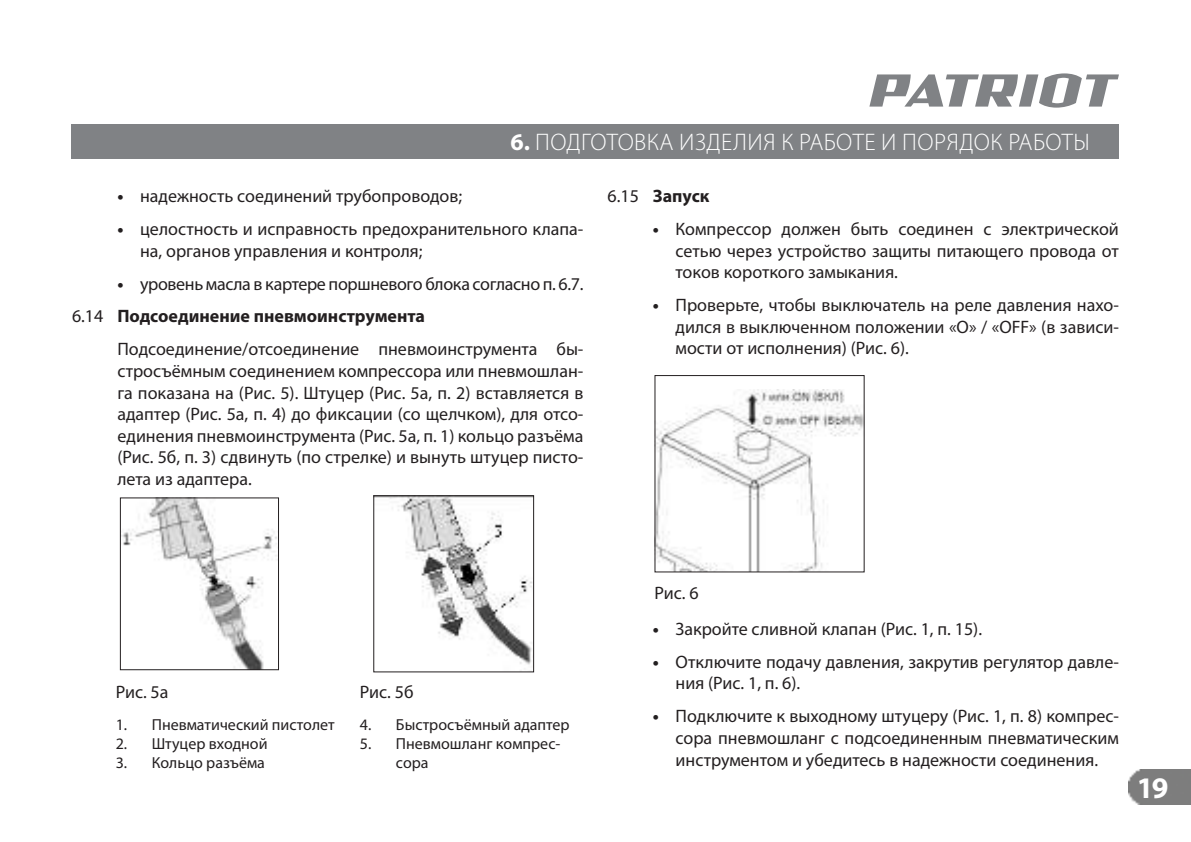
<style>
.page{position:relative;width:1191px;height:842px;background:#fff}
.page>*{position:absolute;margin:0;border:0;box-sizing:border-box;transform-origin:0 0}
.t1{font:700 30px "Myriad Pro";color:#fff}
.t2{font:300 24px "Myriad Pro";letter-spacing:.02em;color:#fff}
.t3{font:18px/21.6px "Myriad Pro";color:#231f20;text-align:justify}
.t4{font:18px/33px "Myriad Pro";letter-spacing:-.02em;color:#231f20}
.t5{font:700 18px "Myriad Pro";color:#231f20}
.t6{font:16px/19.2px "Myriad Pro";color:#231f20}
.s1{font-weight:700}
.s2{font-weight:400}
</style>
<div class="page">
<img style="left:1128px;top:770px;width:63px;height:35px">
<svg style="left:869px;top:73px;width:250px;height:35px"></svg>
<div style="left:72px;top:124px;width:1046px;height:34px;background:#808285"></div>
<img style="left:122px;top:499px;width:155px;height:169px">
<div style="left:120px;top:497px;width:159px;height:173px;border:1px solid #231f20"></div>
<img style="left:375px;top:497px;width:157px;height:168px">
<div style="left:373px;top:495px;width:161px;height:177px;border:1px solid #231f20"></div>
<img style="left:656px;top:389px;width:206px;height:181px">
<h2 class="t2" style="left:510px;top:131px;width:581px"><span class="s1">6.</span> ПОДГОТОВКА ИЗДЕЛИЯ К РАБОТЕ И ПОРЯДОК РАБОТЫ</h2>
<p class="t3" style="left:117px;top:186px;width:346px"><span class="s1">•</span> надежность соединений трубопроводов;</p>
<p class="t3" style="left:140px;top:219px;width:445px;text-indent:-23px"><span class="s1">•</span> целостность и исправность предохранительного клапа&shy;на, органов управления и контроля;</p>
<p class="t4" style="left:72px;top:268px;width:513px;text-indent:45px"><span class="s1">•</span> уровень масла в картере поршневого блока согласно п. 6.7.<br>6.14 <span class="s1">Подсоединение пневмоинструмента</span></p>
<p class="t3" style="left:117px;top:339px;width:467px">Подсоединение/отсоединение пневмоинструмента бы&shy;стросъёмным соединением компрессора или пневмошлан&shy;га показана на (Рис. 5). Штуцер (Рис. 5а, п. 2) вставляется в адаптер (Рис. 5а, п. 4) до фиксации (со щелчком), для отсо&shy;единения пневмоинструмента (Рис. 5а, п. 1) кольцо разъёма (Рис. 5б, п. 3) сдвинуть (по стрелке) и вынуть штуцер писто&shy;лета из адаптера.</p>
<p class="t5" style="left:607px;top:187px;width:103px"><span class="s2">6.15</span> Запуск</p>
<p class="t3" style="left:675px;top:219px;width:445px;text-indent:-23px"><span class="s1">•</span> Компрессор должен быть соединен с электрической сетью через устройство защиты питающего провода от токов короткого замыкания.</p>
<p class="t3" style="left:675px;top:295px;width:445px;text-indent:-23px"><span class="s1">•</span> Проверьте, чтобы выключатель на реле давления нахо&shy;дился в выключенном положении «О» / «OFF» (в зависи&shy;мости от исполнения) (Рис. 6).</p>
<p class="t3" style="left:116px;top:681px;width:54px">Рис. 5а</p>
<p class="t6" style="left:116px;top:716px;width:220px">1. Пневматический пистолет</p>
<p class="t6" style="left:116px;top:735px;width:153px">2. Штуцер входной</p>
<p class="t6" style="left:116px;top:754px;width:151px">3. Кольцо разъёма</p>
<p class="t3" style="left:360px;top:681px;width:55px">Рис. 5б</p>
<p class="t6" style="left:360px;top:716px;width:211px">4. Быстросъёмный адаптер</p>
<p class="t6" style="left:396px;top:735px;width:166px;text-indent:-36px">5. Пневмошланг компрес&shy;сора</p>
<p class="t3" style="left:654px;top:583px;width:46px">Рис. 6</p>
<p class="t3" style="left:653px;top:619px;width:331px"><span class="s1">•</span> Закройте сливной клапан (Рис. 1, п. 15).</p>
<p class="t3" style="left:675px;top:652px;width:445px;text-indent:-23px"><span class="s1">•</span> Отключите подачу давления, закрутив регулятор давле&shy;ния (Рис. 1, п. 6).</p>
<p class="t3" style="left:675px;top:706px;width:445px;text-indent:-23px"><span class="s1">•</span> Подключите к выходному штуцеру (Рис. 1, п. 8) компрес&shy;сора пневмошланг с подсоединенным пневматическим инструментом и убедитесь в надежности соединения.</p>
<h1 class="t1" style="left:1136px;top:773px;width:33px">19</h1>
</div>
